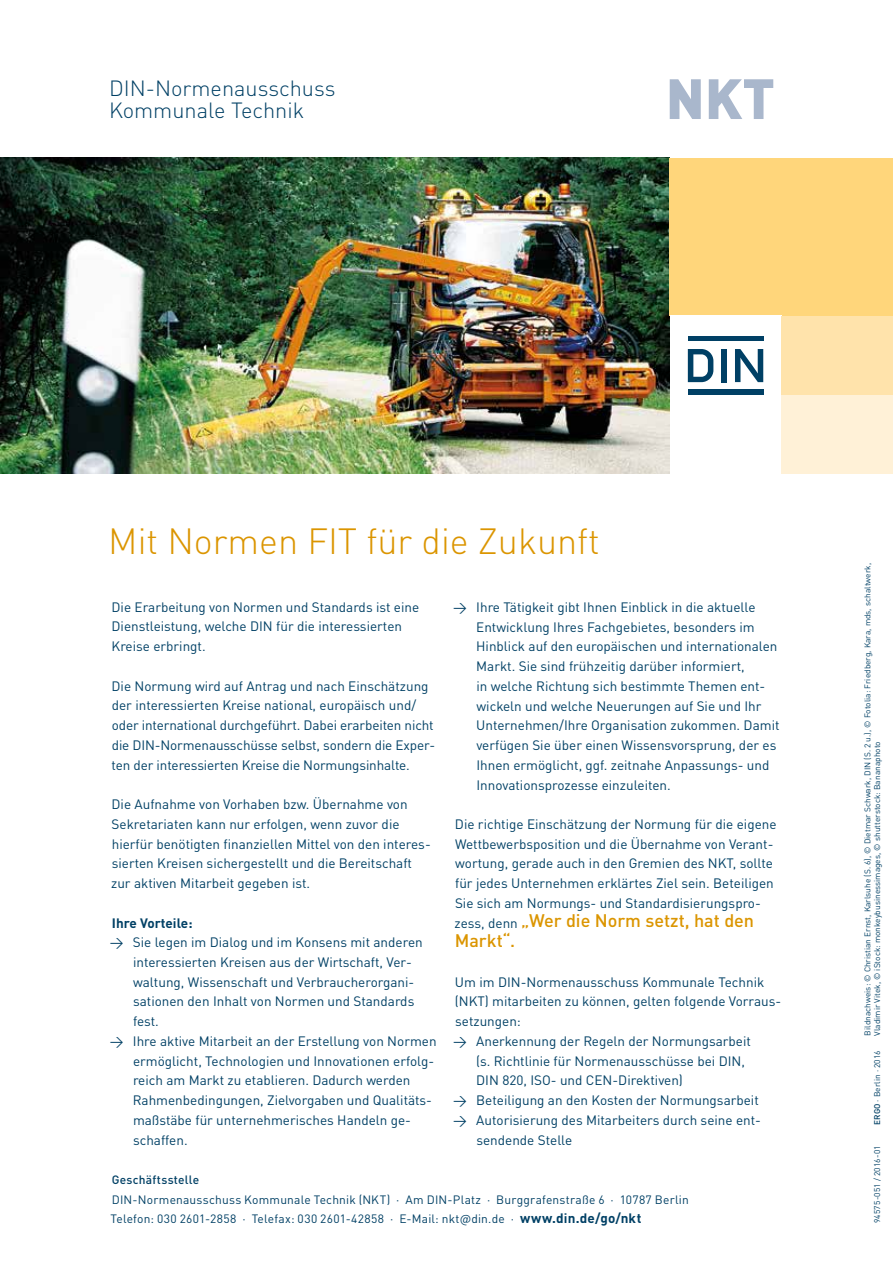
<style>
.page{position:relative;width:893px;height:1263px;background:#fff}
.page>*{position:absolute;margin:0;border:0;box-sizing:border-box;transform-origin:0 0}
.t1{font:900 55.8px "DINOT";color:#a9b7cc}
.t2{font:300 36px "DINOT";color:#db9500}
.t3{font:300 21.75px/22.5px "DINOT";color:#004065}
.t4{font:500 18px/19.8px "DINOT";color:#db9500}
.t5{font:13.5px/19.8px "DINOT";color:#004065}
.t6{font:700 13.5px "DINOT";color:#004065}
.t7{font:12px/19.8px "DINOT";letter-spacing:.015em;color:#004065}
.t8{font:500 12px "DINOT";letter-spacing:.02em;color:#004065}
.t9{font:8.25px/9.9px "DINOT";letter-spacing:.005em;color:#004065}
.t10{font:8.25px "DINOT";letter-spacing:.025em;color:#004065}
.s1{font-weight:400;font-size:13.5px;color:#004065}
.s2{font-weight:700;font-size:13.5px}
.s3{font-weight:500}
</style>
<div class="page">
<img style="left:0;top:158px;width:670px;height:316px">
<div style="left:670px;top:158px;width:223px;height:158px;background:#ffd67b"></div>
<svg style="left:688px;top:349px;width:25px;height:33px"></svg>
<div style="left:688px;top:336px;width:75px;height:5px;background:#004065"></div>
<div style="left:721px;top:349px;width:5px;height:33px;background:#004065"></div>
<svg style="left:735px;top:349px;width:28px;height:33px"></svg>
<div style="left:688px;top:390px;width:75px;height:5px;background:#004065"></div>
<div style="left:781px;top:316px;width:112px;height:79px;background:#ffe3ab"></div>
<div style="left:781px;top:395px;width:112px;height:79px;background:#fff1d7"></div>
<h3 class="t3" style="left:109px;top:76px;width:228px">DIN-Normenausschuss<br>Kommunale Technik</h3>
<h1 class="t1" style="left:666px;top:61px;width:111px">NKT</h1>
<h2 class="t2" style="left:108px;top:518px;width:493px">Mit Normen FIT für die Zukunft</h2>
<p class="t5" style="left:112px;top:597px;width:309px">Die Erarbeitung von Normen und Standards ist eine<br>Dienstleistung, welche DIN für die interessierten<br>Kreise erbringt.</p>
<p class="t5" style="left:112px;top:676px;width:324px">Die Normung wird auf Antrag und nach Einschätzung der interessierten Kreise national, europäisch und/ oder international durchgeführt. Dabei erarbeiten nicht die DIN-Normenausschüsse selbst, sondern die Exper&shy;ten der interessierten Kreise die Normungsinhalte.</p>
<p class="t5" style="left:111px;top:794px;width:321px">Die Aufnahme von Vorhaben bzw. Übernahme von Sekretariaten kann nur erfolgen, wenn zuvor die hierfür benötigten finanziellen Mittel von den interes&shy;sierten Kreisen sichergestellt und die Bereitschaft zur aktiven Mitarbeit gegeben ist.</p>
<p class="t6" style="left:112px;top:914px;width:82px">Ihre Vorteile:</p>
<p class="t5" style="left:133px;top:932px;width:291px;text-indent:-23px">→ Sie legen im Dialog und im Konsens mit anderen interessierten Kreisen aus der Wirtschaft, Ver&shy;waltung, Wissenschaft und Verbraucherorgani&shy;sationen den Inhalt von Normen und Standards fest.</p>
<p class="t5" style="left:133px;top:1031px;width:305px;text-indent:-23px">→ Ihre aktive Mitarbeit an der Erstellung von Normen ermöglicht, Technologien und Innovationen erfolg&shy;reich am Markt zu etablieren. Dadurch werden Rahmenbedingungen, Zielvorgaben und Qualitäts&shy;maßstäbe für unternehmerisches Handeln ge&shy;schaffen.</p>
<p class="t5" style="left:476px;top:597px;width:305px;text-indent:-23px">→ Ihre Tätigkeit gibt Ihnen Einblick in die aktuelle Entwicklung Ihres Fachgebietes, besonders im Hinblick auf den europäischen und internationalen Markt. Sie sind frühzeitig darüber informiert,<br>in welche Richtung sich bestimmte Themen ent&shy;wickeln und welche Neuerungen auf Sie und Ihr Unternehmen/Ihre Organisation zukommen. Damit verfügen Sie über einen Wissensvorsprung, der es Ihnen ermöglicht, ggf. zeitnahe Anpassungs- und Innovationsprozesse einzuleiten.</p>
<p class="t5" style="left:455px;top:814px;width:323px">Die richtige Einschätzung der Normung für die eigene Wettbewerbsposition und die Übernahme von Verant&shy;wortung, gerade auch in den Gremien des NKT, sollte für jedes Unternehmen erklärtes Ziel sein. Beteiligen Sie sich am Normungs- und Standardisierungspro-</p>
<h3 class="t4" style="left:455px;top:911px;width:301px"><span class="s1">zess, denn</span> „Wer die Norm setzt, hat den<br>Markt“.</h3>
<p class="t5" style="left:455px;top:972px;width:328px">Um im DIN-Normenausschuss Kommunale Technik (NKT) mitarbeiten zu können, gelten folgende Vorraus&shy;setzungen:</p>
<p class="t5" style="left:476px;top:1031px;width:276px;text-indent:-23px">→ Anerkennung der Regeln der Normungsarbeit (s. Richtlinie für Normenausschüsse bei DIN,<br>DIN 820, ISO- und CEN-Direktiven)</p>
<p class="t5" style="left:453px;top:1090px;width:307px">→ Beteiligung an den Kosten der Normungsarbeit</p>
<p class="t5" style="left:476px;top:1110px;width:286px;text-indent:-23px">→ Autorisierung des Mitarbeiters durch seine ent&shy;sendende Stelle</p>
<p class="t8" style="left:112px;top:1172px;width:89px">Geschäftsstelle</p>
<p class="t7" style="left:111px;top:1189px;width:580px">DIN-Normenausschuss Kommunale Technik (NKT) · Am DIN-Platz · Burggrafenstraße 6 · 10787 Berlin<br>Telefon: 030 2601-2858 · Telefax: 030 2601-42858 · E-Mail: nkt@din.de · <span class="s2">www.din.de/go/nkt</span></p>
<p class="t9" style="left:862px;top:1035px;width:474px;rotate:-90deg">Bildnachweis: © Christian Ernst, Karlsuhe (S. 6), © Dietmar Schwark, DIN (S. 2 u.), © Fotolia: Friedberg, Kara, mds, schaltwerk,<br>Vladimir Vitek, © iStock: monkeybusinessimages, © shutterstock: Bananaphoto</p>
<p class="t9" style="left:872px;top:1125px;width:76px;rotate:-90deg"><span class="s3">ERGO</span> · Berlin · 2016</p>
<p class="t10" style="left:872px;top:1223px;width:79px;rotate:-90deg">94575-051 / 2016-01</p>
</div>
